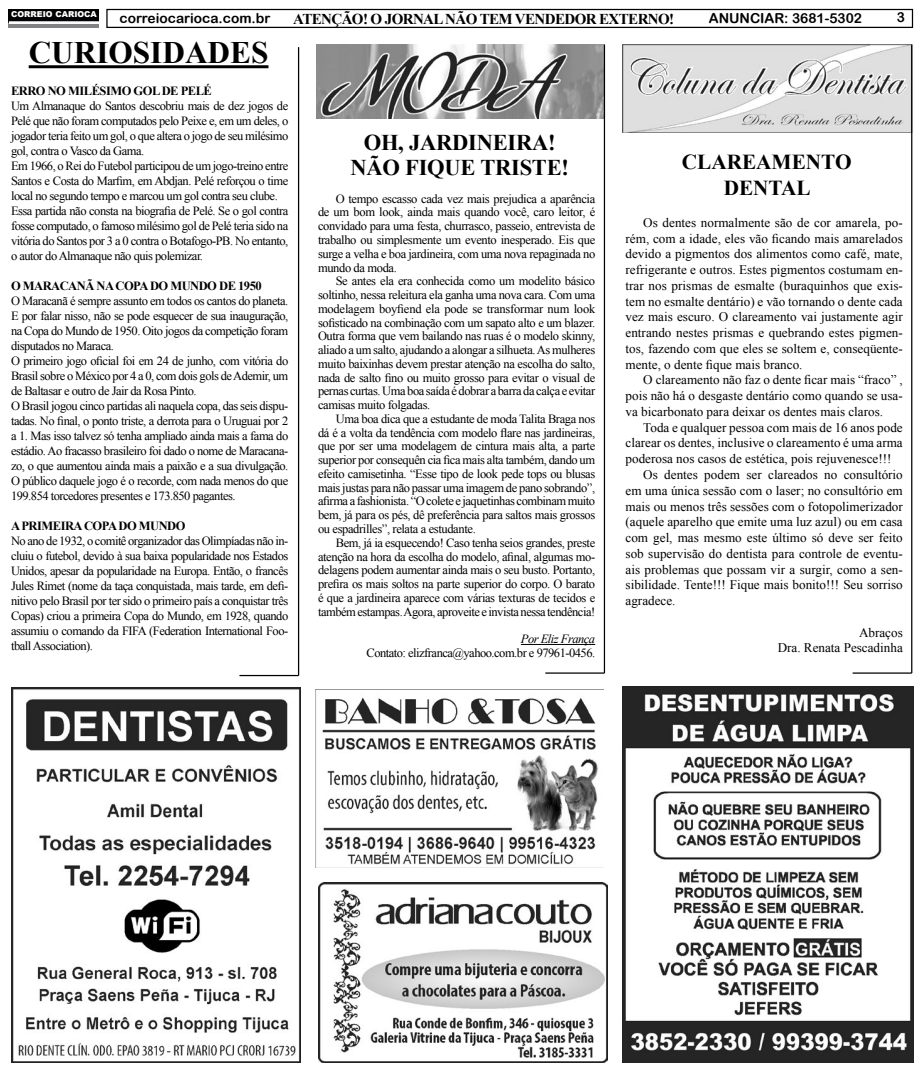
<style>
.page{position:relative;width:922px;height:1071px;background:#fff}
.page>*{position:absolute;margin:0;border:0;box-sizing:border-box;transform-origin:0 0}
.t1{font:700 31.25px "Times New Roman";color:#000}
.t2{font:700 22.5px/25px "Times New Roman";letter-spacing:-.01em;color:#000;text-align:center}
.t3{font:700 21.25px/25.5px "Times New Roman";color:#000;text-align:center}
.t4{font:700 15px "Times New Roman";letter-spacing:-.04em;color:#000}
.t5{font:13.75px "Arial Rounded MT Bold";color:#000}
.t6{font:13.12px/15.8px "Times New Roman";color:#000;text-align:justify}
.t7{font:12.5px/15px "Times New Roman";letter-spacing:-.04em;color:#000;text-align:justify}
.t8{font:700 12.5px "Times New Roman";letter-spacing:-.04em;color:#000}
.t9{font:italic 12.5px "Times New Roman";letter-spacing:-.04em;color:#000}
.t10{font:900 8.12px "Arial";color:#fff}
</style>
<div class="page">
<img style="left:317px;top:45px;width:286px;height:74px">
<div style="left:106px;top:9px;width:806px;height:19px;border:1px solid #000"></div>
<div style="left:9px;top:9px;width:90px;height:14px;background:#000"></div>
<hr style="left:9px;top:23px;width:90px;height:4px;background:#808285">
<div style="left:9px;top:21px;width:91px;height:3px;border:1px solid #fff"></div>
<img style="left:622px;top:45px;width:288px;height:87px">
<hr style="left:603px;top:45px;width:2px;height:628px;background:#000">
<hr style="left:545px;top:672px;width:59px;height:1px;background:#000">
<hr style="left:910px;top:45px;width:2px;height:628px;background:#000">
<hr style="left:852px;top:672px;width:59px;height:1px;background:#000">
<hr style="left:521px;top:644px;width:74px;height:1px;background:#000">
<hr style="left:29px;top:65px;width:239px;height:3px;background:#000">
<hr style="left:298px;top:47px;width:1px;height:628px;background:#000">
<hr style="left:239px;top:674px;width:59px;height:2px;background:#000">
<img style="left:316px;top:689px;width:287px;height:176px">
<img style="left:318px;top:882px;width:289px;height:179px">
<img style="left:11px;top:687px;width:289px;height:374px">
<img style="left:622px;top:686px;width:290px;height:376px">
<p class="t10" style="left:11px;top:9px;width:87px">CORREIO CARIOCA</p>
<p class="t4" style="left:293px;top:9px;width:382px">ATENÇÃO! O JORNAL NÃO TEM VENDEDOR EXTERNO!</p>
<p class="t5" style="left:120px;top:10px;width:152px">correiocarioca.com.br</p>
<p class="t5" style="left:708px;top:10px;width:155px">ANUNCIAR: 3681-5302</p>
<p class="t5" style="left:896px;top:9px;width:10px">3</p>
<h1 class="t1" style="left:29px;top:31px;width:241px">CURIOSIDADES</h1>
<p class="t8" style="left:11px;top:82px;width:202px">ERRO NO MILÉSIMO GOL DE PELÉ</p>
<p class="t7" style="left:11px;top:98px;width:279px;text-align:left">Um Almanaque do Santos descobriu mais de dez jogos de Pelé que não foram computados pelo Peixe e, em um deles, o jogador teria feito um gol, o que altera o jogo de seu milésimo gol, contra o Vasco da Gama.<br>Em 1966, o Rei do Futebol participou de um jogo-treino entre Santos e Costa do Marfim, em Abdjan. Pelé reforçou o time local no segundo tempo e marcou um gol contra seu clube.<br>Essa partida não consta na biografia de Pelé. Se o gol contra fosse computado, o famoso milésimo gol de Pelé teria sido na vitória do Santos por 3 a 0 contra o Botafogo-PB. No entanto, o autor do Almanaque não quis polemizar.</p>
<p class="t8" style="left:11px;top:277px;width:252px">O MARACANÃ NA COPA DO MUNDO DE 1950</p>
<p class="t7" style="left:11px;top:293px;width:279px;text-align:left">O Maracanã é sempre assunto em todos os cantos do planeta.<br>E por falar nisso, não se pode esquecer de sua inauguração, na Copa do Mundo de 1950. Oito jogos da competição foram disputados no Maraca.<br>O primeiro jogo oficial foi em 24 de junho, com vitória do Brasil sobre o México por 4 a 0, com dois gols de Ademir, um de Baltasar e outro de Jair da Rosa Pinto.<br>O Brasil jogou cinco partidas ali naquela copa, das seis dispu&shy;tadas. No final, o ponto triste, a derrota para o Uruguai por 2 a 1. Mas isso talvez só tenha ampliado ainda mais a fama do estádio. Ao fracasso brasileiro foi dado o nome de Maracana&shy;zo, o que aumentou ainda mais a paixão e a sua divulgação.<br>O público daquele jogo é o recorde, com nada menos do que 199.854 torcedores presentes e 173.850 pagantes.</p>
<p class="t8" style="left:11px;top:517px;width:176px">A PRIMEIRA COPA DO MUNDO</p>
<p class="t7" style="left:11px;top:533px;width:279px">No ano de 1932, o comitê organizador das Olimpíadas não in&shy;cluiu o futebol, devido à sua baixa popularidade nos Estados Unidos, apesar da popularidade na Europa. Então, o francês Jules Rimet (nome da taça conquistada, mais tarde, em defi&shy;nitivo pelo Brasil por ter sido o primeiro país a conquistar três Copas) criou a primeira Copa do Mundo, em 1928, quando assumiu o comando da FIFA (Federation International Foo&shy;tball Association).</p>
<h2 class="t2" style="left:350px;top:129px;width:220px">OH, JARDINEIRA!<br>NÃO FIQUE TRISTE!</h2>
<p class="t7" style="left:318px;top:191px;width:279px;line-height:13.8px;text-indent:18px">O tempo escasso cada vez mais prejudica a aparência de um bom look, ainda mais quando você, caro leitor, é convidado para uma festa, churrasco, passeio, entrevista de trabalho ou simplesmente um evento inesperado. Eis que surge a velha e boa jardineira, com uma nova repaginada no mundo da moda.</p>
<p class="t7" style="left:318px;top:274px;width:279px;line-height:13.8px;text-indent:18px">Se antes ela era conhecida como um modelito básico soltinho, nessa releitura ela ganha uma nova cara. Com uma modelagem boyfiend ela pode se transformar num look sofisticado na combinação com um sapato alto e um blazer.<br>Outra forma que vem bailando nas ruas é o modelo skinny, aliado a um salto, ajudando a alongar a silhueta. As mulheres muito baixinhas devem prestar atenção na escolha do salto, nada de salto fino ou muito grosso para evitar o visual de pernas curtas. Uma boa saída é dobrar a barra da calça e evitar camisas muito folgadas.</p>
<p class="t7" style="left:318px;top:411px;width:279px;line-height:13.8px;text-indent:18px">Uma boa dica que a estudante de moda Talita Braga nos dá é a volta da tendência com modelo flare nas jardineiras, que por ser uma modelagem de cintura mais alta, a parte superior por consequên cia fica mais alta também, dando um efeito camisetinha. “Esse tipo de look pede tops ou blusas mais justas para não passar uma imagem de pano sobrando”, afirma a fashionista. “O colete e jaquetinhas combinam muito bem, já para os pés, dê preferência para saltos mais grossos ou espadrilles”, relata a estudante.</p>
<p class="t7" style="left:318px;top:535px;width:279px;line-height:13.8px;text-indent:18px">Bem, já ia esquecendo! Caso tenha seios grandes, preste atenção na hora da escolha do modelo, afinal, algumas mo&shy;delagens podem aumentar ainda mais o seu busto. Portanto, prefira os mais soltos na parte superior do corpo. O barato é que a jardineira aparece com várias texturas de tecidos e também estampas. Agora, aproveite e invista nessa tendência!</p>
<p class="t9" style="left:520px;top:630px;width:76px">Por Eliz França</p>
<p class="t7" style="left:366px;top:644px;width:230px">Contato: elizfranca@yahoo.com.br e 97961-0456.</p>
<h3 class="t3" style="left:681px;top:149px;width:171px">CLAREAMENTO<br>DENTAL</h3>
<p class="t6" style="left:625px;top:214px;width:279px;text-indent:18px">Os dentes normalmente são de cor amarela, po&shy;rém, com a idade, eles vão ficando mais amarelados devido a pigmentos dos alimentos como café, mate, refrigerante e outros. Estes pigmentos costumam en&shy;trar nos prismas de esmalte (buraquinhos que exis&shy;tem no esmalte dentário) e vão tornando o dente cada vez mais escuro. O clareamento vai justamente agir entrando nestes prismas e quebrando estes pigmen&shy;tos, fazendo com que eles se soltem e, conseqüente&shy;mente, o dente fique mais branco.</p>
<p class="t6" style="left:625px;top:372px;width:279px;text-indent:18px">O clareamento não faz o dente ficar mais “fraco” , pois não há o desgaste dentário como quando se usa&shy;va bicarbonato para deixar os dentes mais claros.</p>
<p class="t6" style="left:643px;top:419px;width:261px">Toda e qualquer pessoa com mais de 16 anos pode</p>
<p class="t6" style="left:625px;top:435px;width:279px">clarear os dentes, inclusive o clareamento é uma arma</p>
<p class="t6" style="left:625px;top:450px;width:267px">poderosa nos casos de estética, pois rejuvenesce!!!</p>
<p class="t6" style="left:643px;top:466px;width:261px">Os dentes podem ser clareados no consultório</p>
<p class="t6" style="left:625px;top:482px;width:279px">em uma única sessão com o laser; no consultório em</p>
<p class="t6" style="left:625px;top:498px;width:279px">mais ou menos três sessões com o fotopolimerizador</p>
<p class="t6" style="left:625px;top:513px;width:279px">(aquele aparelho que emite uma luz azul) ou em casa</p>
<p class="t6" style="left:625px;top:529px;width:279px">com gel, mas mesmo este último só deve ser feito</p>
<p class="t6" style="left:625px;top:545px;width:279px">sob supervisão do dentista para controle de eventu-</p>
<p class="t6" style="left:625px;top:561px;width:278px">ais problemas que possam vir a surgir, como a sen-</p>
<p class="t6" style="left:625px;top:576px;width:278px">sibilidade. Tente!!! Fique mais bonito!!! Seu sorriso</p>
<p class="t6" style="left:625px;top:592px;width:51px">agradece.</p>
<p class="t6" style="left:777px;top:624px;width:127px;text-align:right">Abraços<br>Dra. Renata Pescadinha</p>
</div>
